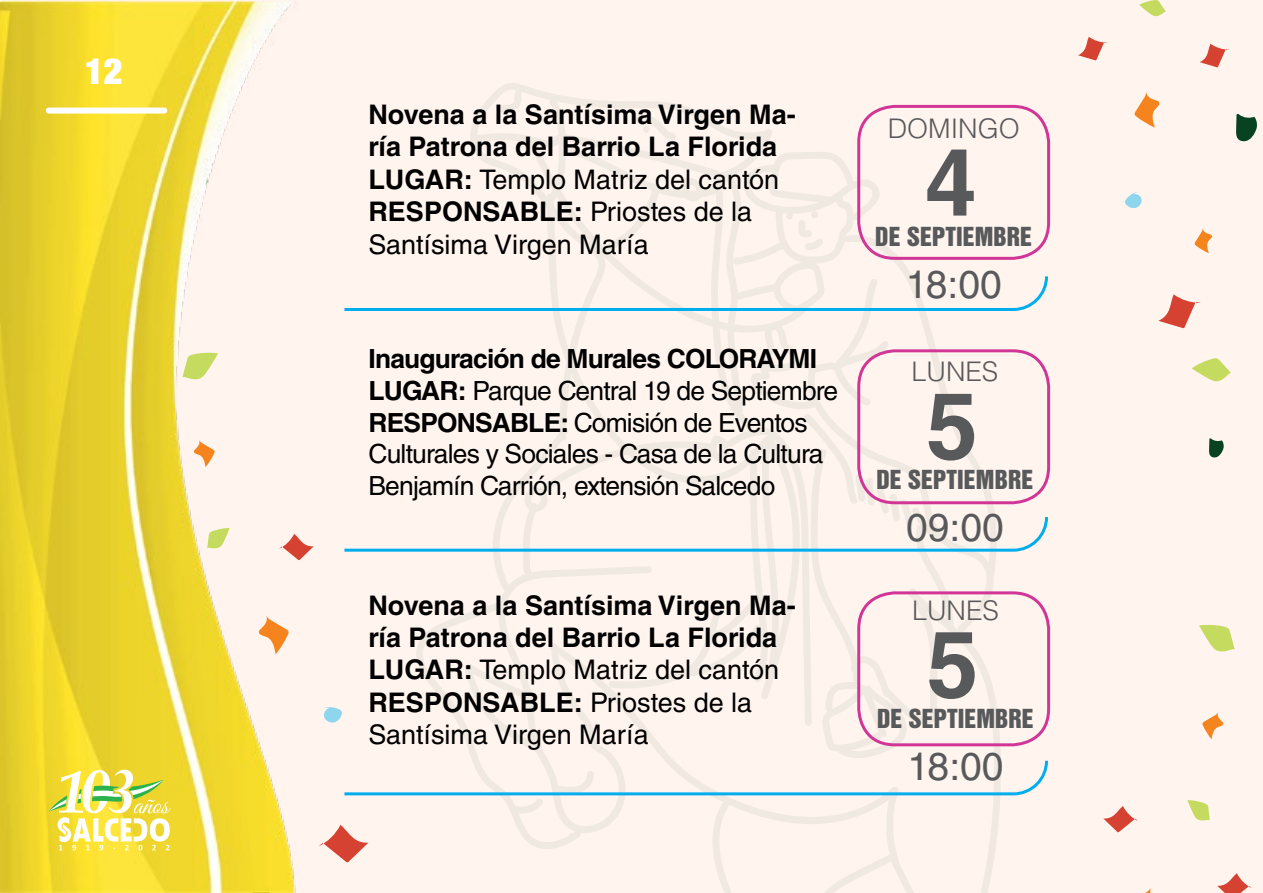
<style>
.page{position:relative;width:1263px;height:893px;background:#fff}
.page>*{position:absolute;margin:0;border:0;box-sizing:border-box;transform-origin:0 0}
.t1{font:700 93px "Helvetica LT";color:#58595b}
.t2{font:39px "Helvetica LT Std";color:#58595b}
.t3{font:900 condensed 36px "Helvetica Neue LT Std";color:#fff}
.t4{font:700 27px/32.4px "Helvetica LT Std";color:#000}
.t5{font:27px/32.4px "Helvetica LT Std";color:#000}
.t6{font:300 27px "Helvetica LT Std";color:#58595b}
.t7{font:26.4px/31.8px "Helvetica LT Std";letter-spacing:-.03em;color:#000}
.t8{font:24px "Helvetica Inserat LT Std";color:#58595b}
.s1{font-weight:400}
.s2{font-weight:700}
</style>
<div class="page">
<div style="left:3px;top:0;width:1260px;height:893px;background:#fff4ee"></div>
<img style="left:0;top:0;width:414px;height:893px">
<svg style="left:1158px;top:294px;width:43px;height:34px"></svg>
<svg style="left:1200px;top:44px;width:29px;height:23px"></svg>
<svg style="left:1078px;top:37px;width:30px;height:23px"></svg>
<svg style="left:1194px;top:228px;width:18px;height:25px"></svg>
<svg style="left:1134px;top:92px;width:26px;height:36px"></svg>
<svg style="left:1192px;top:358px;width:39px;height:24px"></svg>
<svg style="left:1139px;top:0;width:27px;height:17px"></svg>
<svg style="left:1236px;top:114px;width:21px;height:28px"></svg>
<svg style="left:1209px;top:438px;width:15px;height:20px"></svg>
<svg style="left:1125px;top:192px;width:17px;height:16px"></svg>
<svg style="left:1217px;top:873px;width:35px;height:20px"></svg>
<svg style="left:1103px;top:806px;width:35px;height:26px"></svg>
<svg style="left:1145px;top:888px;width:6px;height:5px"></svg>
<svg style="left:1199px;top:624px;width:36px;height:115px"></svg>
<svg style="left:1187px;top:800px;width:23px;height:21px"></svg>
<svg style="left:49px;top:770px;width:122px;height:80px;background:#ece372"></svg>
<div style="left:49px;top:108px;width:115px;height:6px;background:#fff"></div>
<svg style="left:414px;top:83px;width:587px;height:810px"></svg>
<svg style="left:633px;top:114px;width:44px;height:26px"></svg>
<svg style="left:798px;top:211px;width:25px;height:39px"></svg>
<div style="left:857px;top:105px;width:193px;height:155px;border:3px solid #d13697;border-radius:36px"></div>
<div style="left:857px;top:349px;width:193px;height:155px;border:3px solid #d13697;border-radius:36px"></div>
<div style="left:857px;top:591px;width:193px;height:155px;border:3px solid #d13697;border-radius:36px"></div>
<svg style="left:344px;top:276px;width:704px;height:35px"></svg>
<svg style="left:344px;top:412px;width:704px;height:140px"></svg>
<svg style="left:323px;top:682px;width:725px;height:113px"></svg>
<h3 class="t3" style="left:85px;top:48px;width:39px">12</h3>
<p class="t4" style="left:368px;top:98px;width:429px">Novena a la Santísima Virgen Ma&shy;ría Patrona del Barrio La Florida<br>LUGAR: <span class="s1">Templo Matriz del cantón<br></span>RESPONSABLE: <span class="s1">Priostes de la<br>Santísima Virgen María</span></p>
<p class="t7" style="left:368px;top:343px;width:471px"><span class="s2">Inauguración de Murales COLORAYMI LUGAR:</span> Parque Central 19 de Septiembre <span class="s2">RESPONSABLE:</span> Comisión de Eventos Culturales y Sociales - Casa de la Cultura Benjamín Carrión, extensión Salcedo</p>
<p class="t6" style="left:888px;top:111px;width:134px">DOMINGO</p>
<h1 class="t1" style="left:925px;top:126px;width:53px">4</h1>
<p class="t8" style="left:875px;top:222px;width:158px">DE SEPTIEMBRE</p>
<h2 class="t2" style="left:906px;top:262px;width:98px">18:00</h2>
<p class="t6" style="left:911px;top:355px;width:88px">LUNES</p>
<h1 class="t1" style="left:926px;top:369px;width:53px">5</h1>
<p class="t8" style="left:877px;top:465px;width:158px">DE SEPTIEMBRE</p>
<h2 class="t2" style="left:906px;top:505px;width:99px">09:00</h2>
<p class="t4" style="left:368px;top:588px;width:429px">Novena a la Santísima Virgen Ma-</p>
<p class="t6" style="left:912px;top:593px;width:88px">LUNES</p>
<p class="t5" style="left:368px;top:621px;width:412px"><span class="s2">ría Patrona del Barrio La Florida<br>LUGAR:</span> Templo Matriz del cantón<br><span class="s2">RESPONSABLE:</span> Priostes de la<br>Santísima Virgen María</p>
<h1 class="t1" style="left:927px;top:608px;width:53px">5</h1>
<p class="t8" style="left:877px;top:704px;width:158px">DE SEPTIEMBRE</p>
<h2 class="t2" style="left:907px;top:743px;width:98px">18:00</h2>
</div>
